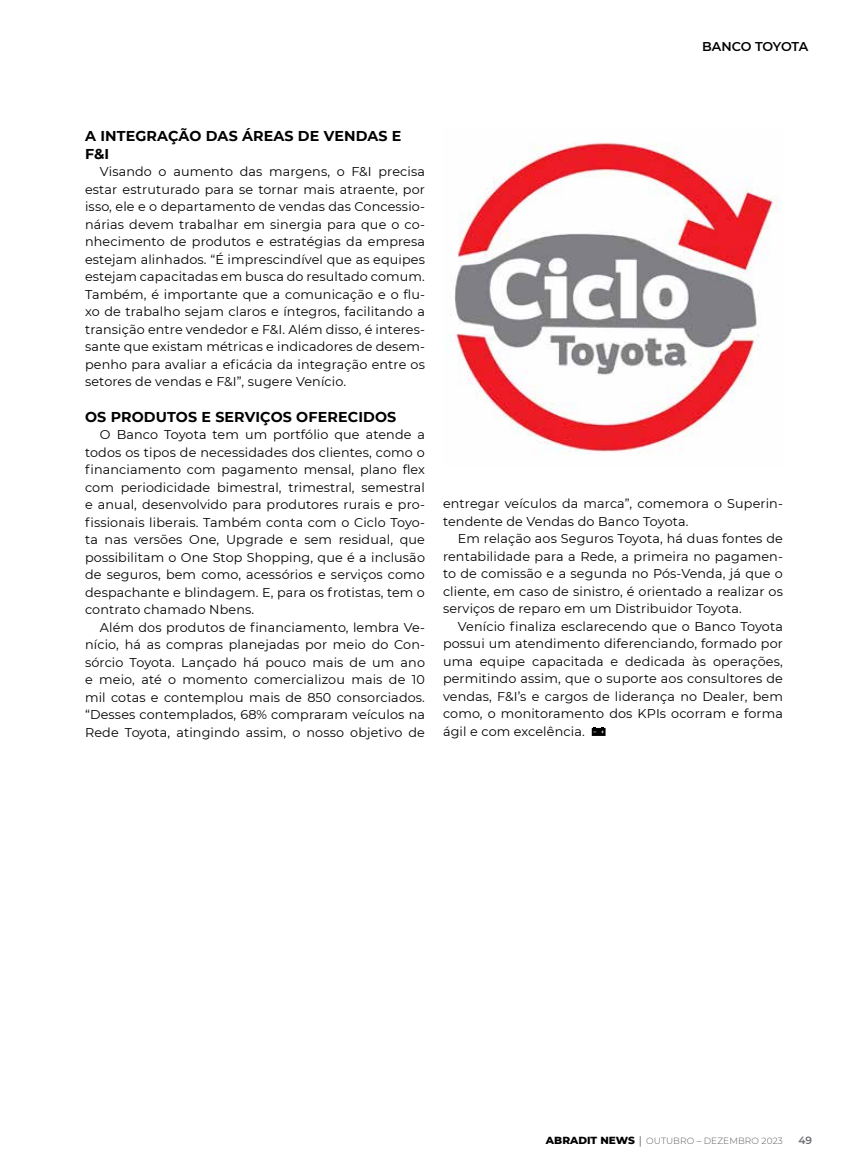
<style>
.page{position:relative;width:851px;height:1170px;background:#fff}
.page>*{position:absolute;margin:0;border:0;box-sizing:border-box;transform-origin:0 0}
.t1{font:700 14.25px/17.5px "Montserrat";letter-spacing:.01em;color:#000}
.t2{font:12.75px/17.5px "Montserrat";letter-spacing:.01em;color:#000;text-align:justify}
.t3{font:600 12.75px "Montserrat";letter-spacing:-.01em;color:#000}
.t4{font:600 10.5px "Montserrat";color:#6d6e71}
.t5{font:300 9px "Montserrat";letter-spacing:.01em;color:#58595b}
.s1{font-weight:800;font-size:10.5px;color:#000}
.s2{font-family:"Myriad Pro";font-weight:400;font-size:10.5px}
</style>
<div class="page">
<img style="left:450px;top:143px;width:332px;height:311px">
<svg style="left:591px;top:727px;width:14px;height:8px"></svg>
<p class="t3" style="left:702px;top:38px;width:108px">BANCO TOYOTA</p>
<p class="t1" style="left:85px;top:127px;width:318px">A INTEGRAÇÃO DAS ÁREAS DE VENDAS E<br>F&amp;I</p>
<p class="t2" style="left:85px;top:163px;width:341px;text-indent:15px">Visando o aumento das margens, o F&amp;I precisa estar estruturado para se tornar mais atraente, por isso, ele e o departamento de vendas das Concessio&shy;nárias devem trabalhar em sinergia para que o co&shy;nhecimento de produtos e estratégias da empresa estejam alinhados. “É imprescindível que as equipes estejam capacitadas em busca do resultado comum.<br>Também, é importante que a comunicação e o flu&shy;xo de trabalho sejam claros e íntegros, facilitando a transição entre vendedor e F&amp;I. Além disso, é interes&shy;sante que existam métricas e indicadores de desem&shy;penho para avaliar a eficácia da integração entre os setores de vendas e F&amp;I”, sugere Venício.</p>
<p class="t1" style="left:85px;top:407px;width:313px">OS PRODUTOS E SERVIÇOS OFERECIDOS</p>
<p class="t2" style="left:85px;top:425px;width:341px;text-indent:15px">O Banco Toyota tem um portfólio que atende a todos os tipos de necessidades dos clientes, como o financiamento com pagamento mensal, plano flex com periodicidade bimestral, trimestral, semestral e anual, desenvolvido para produtores rurais e pro&shy;fissionais liberais. Também conta com o Ciclo Toyo&shy;ta nas versões One, Upgrade e sem residual, que possibilitam o One Stop Shopping, que é a inclusão de seguros, bem como, acessórios e serviços como despachante e blindagem. E, para os frotistas, tem o contrato chamado Nbens.</p>
<p class="t2" style="left:85px;top:617px;width:341px;text-indent:15px">Além dos produtos de financiamento, lembra Ve&shy;nício, há as compras planejadas por meio do Con&shy;sórcio Toyota. Lançado há pouco mais de um ano e meio, até o momento comercializou mais de 10 mil cotas e contemplou mais de 850 consorciados. “Desses contemplados, 68% compraram veículos na Rede Toyota, atingindo assim, o nosso objetivo de</p>
<p class="t2" style="left:443px;top:494px;width:341px">entregar veículos da marca”, comemora o Superin&shy;tendente de Vendas do Banco Toyota.</p>
<p class="t2" style="left:443px;top:529px;width:341px;text-indent:15px">Em relação aos Seguros Toyota, há duas fontes de rentabilidade para a Rede, a primeira no pagamen&shy;to de comissão e a segunda no Pós-Venda, já que o cliente, em caso de sinistro, é orientado a realizar os serviços de reparo em um Distribuidor Toyota.</p>
<p class="t2" style="left:443px;top:617px;width:341px;text-indent:15px">Venício finaliza esclarecendo que o Banco Toyota possui um atendimento diferenciando, formado por uma equipe capacitada e dedicada às operações, permitindo assim, que o suporte aos consultores de vendas, F&amp;I’s e cargos de liderança no Dealer, bem como, o monitoramento dos KPIs ocorram e forma ágil e com excelência.</p>
<p class="t5" style="left:546px;top:1134px;width:238px"><span class="s1">ABRADIT NEWS</span> <span class="s2">|</span> OUTUBRO – DEZEMBRO 2023</p>
<p class="t4" style="left:798px;top:1133px;width:15px">49</p>
</div>
